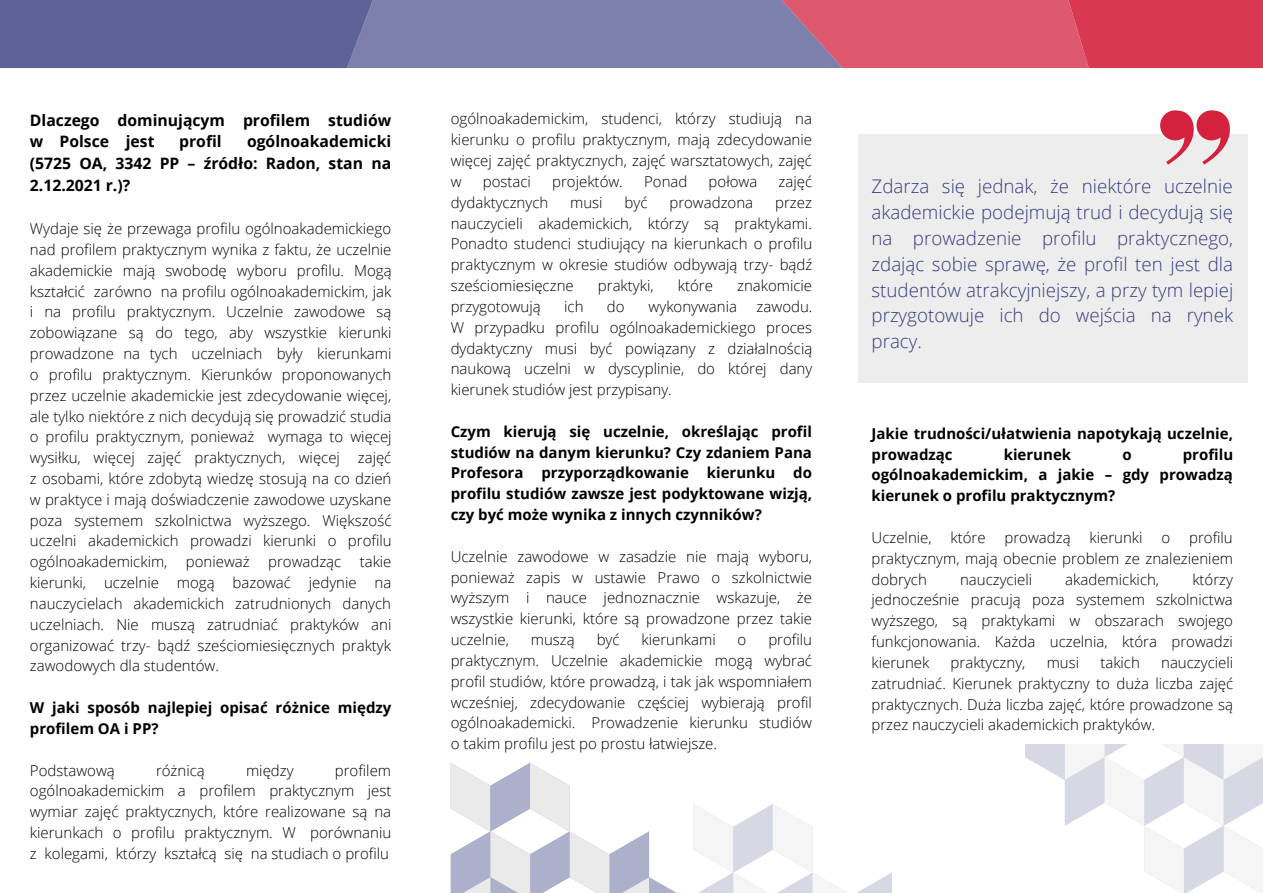
<style>
.page{position:relative;width:1263px;height:893px;background:#fff}
.page>*{position:absolute;margin:0;border:0;box-sizing:border-box;transform-origin:0 0}
.t1{font:300 18.75px/25.9px "Open Sans";color:#353c7c;text-align:justify}
.t2{font:700 15.75px/22px "Open Sans";color:#000}
.t3{font:300 15px/20.9px "Open Sans";color:#000;text-align:justify}
.t4{font:700 15px/20.9px "Open Sans";color:#000;text-align:justify}
</style>
<div class="page">
<div style="left:858px;top:134px;width:389px;height:248px;background:#ededed"></div>
<svg style="left:1160px;top:110px;width:70px;height:55px"></svg>
<svg style="left:0;top:0;width:1263px;height:68px;background:#95658a"></svg>
<svg style="left:451px;top:763px;width:441px;height:130px"></svg>
<svg style="left:1025px;top:744px;width:238px;height:149px"></svg>
<p class="t2" style="left:30px;top:108px;width:363px">Dlaczego dominującym profilem studiów w Polsce jest</p>
<p class="t2" style="left:30px;top:130px;width:363px;text-align:justify;text-indent:217px">ogólnoakademicki (5725 OA, 3342 PP – źródło: Radon, stan na 2.12.2021 r.)?</p>
<p class="t3" style="left:30px;top:218px;width:363px">Wydaje się że przewaga profilu ogólnoakademickiego nad profilem praktycznym wynika z faktu, że uczelnie akademickie mają swobodę wyboru profilu. Mogą kształcić zarówno na profilu ogólnoakademickim, jak i na profilu praktycznym. Uczelnie zawodowe są zobowiązane są do tego, aby wszystkie kierunki prowadzone na tych uczelniach były kierunkami o profilu praktycznym. Kierunków proponowanych przez uczelnie akademickie jest zdecydowanie więcej, ale tylko niektóre z nich decydują się prowadzić studia o profilu praktycznym, ponieważ wymaga to więcej wysiłku, więcej zajęć praktycznych, więcej zajęć z osobami, które zdobytą wiedzę stosują na co dzień w praktyce i mają doświadczenie zawodowe uzyskane poza systemem szkolnictwa wyższego. Większość uczelni akademickich prowadzi kierunki o profilu ogólnoakademickim, ponieważ prowadząc takie kierunki, uczelnie mogą bazować jedynie na nauczycielach akademickich zatrudnionych danych uczelniach. Nie muszą zatrudniać praktyków ani organizować trzy- bądź sześciomiesięcznych praktyk zawodowych dla studentów.</p>
<p class="t4" style="left:30px;top:697px;width:363px">W jaki sposób najlepiej opisać różnice między profilem OA i PP?</p>
<p class="t3" style="left:30px;top:759px;width:86px">Podstawową</p>
<p class="t3" style="left:156px;top:759px;width:50px">różnicą</p>
<p class="t3" style="left:246px;top:759px;width:49px">między</p>
<p class="t2" style="left:179px;top:130px;width:44px">profil</p>
<p class="t3" style="left:30px;top:759px;width:363px;text-indent:305px">profilem ogólnoakademickim a profilem praktycznym jest wymiar zajęć praktycznych, które realizowane są na kierunkach o profilu praktycznym. W porównaniu z kolegami, którzy kształcą się na studiach o profilu</p>
<p class="t3" style="left:451px;top:108px;width:363px">ogólnoakademickim, studenci, którzy studiują na kierunku o profilu praktycznym, mają zdecydowanie więcej zajęć praktycznych, zajęć warsztatowych, zajęć w</p>
<p class="t3" style="left:483px;top:171px;width:50px">postaci</p>
<p class="t3" style="left:552px;top:171px;width:72px">projektów.</p>
<p class="t3" style="left:644px;top:171px;width:45px">Ponad</p>
<p class="t3" style="left:709px;top:171px;width:50px">połowa</p>
<p class="t3" style="left:778px;top:171px;width:35px">zajęć</p>
<p class="t3" style="left:451px;top:191px;width:99px">dydaktycznych</p>
<p class="t3" style="left:570px;top:191px;width:34px">musi</p>
<p class="t3" style="left:625px;top:191px;width:24px">być</p>
<p class="t3" style="left:669px;top:191px;width:85px">prowadzona</p>
<p class="t3" style="left:451px;top:191px;width:363px;text-indent:324px">przez nauczycieli akademickich, którzy są praktykami.<br>Ponadto studenci studiujący na kierunkach o profilu praktycznym w okresie studiów odbywają trzy- bądź sześciomiesięczne</p>
<p class="t3" style="left:598px;top:275px;width:57px">praktyki,</p>
<p class="t3" style="left:678px;top:275px;width:37px">które</p>
<p class="t3" style="left:737px;top:275px;width:77px">znakomicie</p>
<p class="t3" style="left:451px;top:296px;width:363px;text-indent:306px">zawodu.<br>W przypadku profilu ogólnoakademickiego proces dydaktyczny musi być powiązany z działalnością naukową uczelni w dyscyplinie, do której dany kierunek studiów jest przypisany.</p>
<p class="t4" style="left:451px;top:420px;width:363px">Czym kierują się uczelnie, określając profil studiów na danym kierunku? Czy zdaniem Pana Profesora przyporządkowanie kierunku do profilu studiów zawsze jest podyktowane wizją, czy być może wynika z innych czynników?</p>
<p class="t3" style="left:451px;top:545px;width:363px">Uczelnie zawodowe w zasadzie nie mają wyboru, ponieważ zapis w ustawie Prawo o szkolnictwie wyższym i nauce jednoznacznie wskazuje, że wszystkie kierunki, które są prowadzone przez takie uczelnie,</p>
<p class="t3" style="left:451px;top:296px;width:92px">przygotowują</p>
<p class="t3" style="left:564px;top:296px;width:21px">ich</p>
<p class="t3" style="left:607px;top:296px;width:19px">do</p>
<p class="t3" style="left:649px;top:296px;width:90px">wykonywania</p>
<p class="t3" style="left:531px;top:629px;width:45px">muszą</p>
<p class="t3" style="left:597px;top:629px;width:24px">być</p>
<p class="t3" style="left:641px;top:629px;width:76px">kierunkami</p>
<p class="t3" style="left:738px;top:629px;width:10px">o</p>
<p class="t3" style="left:451px;top:629px;width:363px;text-indent:318px">profilu praktycznym. Uczelnie akademickie mogą wybrać profil studiów, które prowadzą, i tak jak wspomniałem wcześniej, zdecydowanie częściej wybierają profil ogólnoakademicki. Prowadzenie kierunku studiów o takim profilu jest po prostu łatwiejsze.</p>
<p class="t1" style="left:871px;top:173px;width:363px">Zdarza się jednak, że niektóre uczelnie akademickie podejmują trud i decydują się na prowadzenie profilu praktycznego, zdając sobie sprawę, że profil ten jest dla studentów atrakcyjniejszy, a przy tym lepiej przygotowuje ich do wejścia na rynek pracy.</p>
<p class="t4" style="left:871px;top:422px;width:363px">Jakie trudności/ułatwienia napotykają uczelnie, prowadząc</p>
<p class="t4" style="left:871px;top:443px;width:363px;text-indent:311px">profilu ogólnoakademickim, a jakie – gdy prowadzą kierunek o profilu praktycznym?</p>
<p class="t3" style="left:871px;top:527px;width:62px">Uczelnie,</p>
<p class="t3" style="left:950px;top:527px;width:37px">które</p>
<p class="t3" style="left:1004px;top:527px;width:68px">prowadzą</p>
<p class="t3" style="left:1089px;top:527px;width:55px">kierunki</p>
<p class="t3" style="left:1161px;top:527px;width:10px">o</p>
<p class="t4" style="left:1004px;top:443px;width:69px">kierunek</p>
<p class="t4" style="left:1122px;top:443px;width:11px">o</p>
<p class="t3" style="left:871px;top:527px;width:363px;text-indent:318px">profilu praktycznym, mają obecnie problem ze znalezieniem dobrych</p>
<p class="t3" style="left:871px;top:568px;width:363px;text-indent:321px">którzy jednocześnie pracują poza systemem szkolnictwa wyższego, są praktykami w obszarach swojego funkcjonowania. Każda uczelnia, która prowadzi kierunek</p>
<p class="t3" style="left:960px;top:568px;width:74px">nauczycieli</p>
<p class="t3" style="left:1065px;top:568px;width:95px">akademickich,</p>
<p class="t3" style="left:871px;top:651px;width:363px;text-indent:290px">nauczycieli zatrudniać. Kierunek praktyczny to duża liczba zajęć praktycznych. Duża liczba zajęć, które prowadzone są przez nauczycieli akademickich praktyków.</p>
<p class="t3" style="left:951px;top:651px;width:76px">praktyczny,</p>
<p class="t3" style="left:1047px;top:651px;width:34px">musi</p>
<p class="t3" style="left:1100px;top:651px;width:41px">takich</p>
</div>
